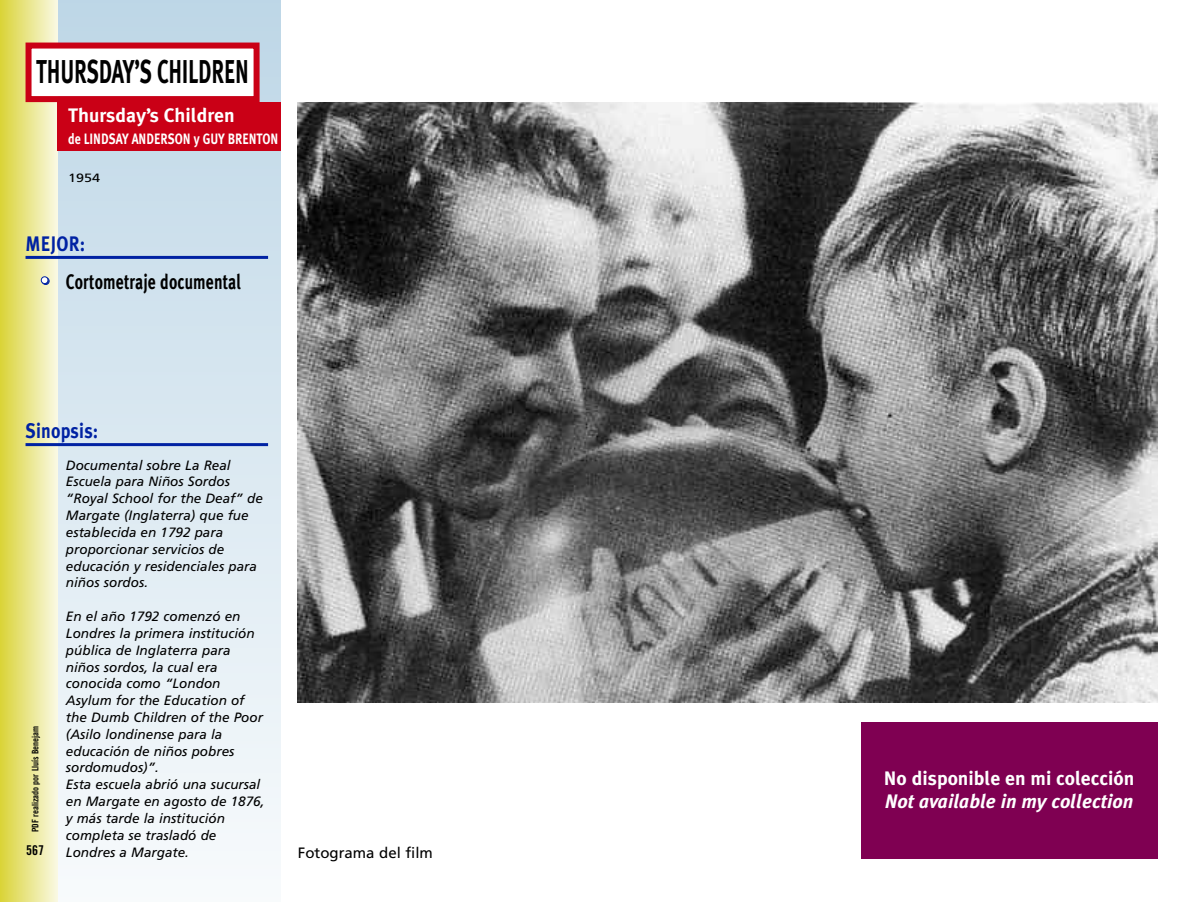
<style>
.page{position:relative;width:1200px;height:902px;background:#fff}
.page>*{position:absolute;margin:0;border:0;box-sizing:border-box;transform-origin:0 0}
.t1{font:700 33px "Meta Plus";letter-spacing:-.01em;color:#000;scale:.64 1}
.t2{font:700 21px "Meta Plus";letter-spacing:.01em;color:#000;scale:.75 1}
.t3{font:700 21px "Meta Plus";letter-spacing:.01em;color:#0022a3;scale:.85 1}
.t4{font:700 19.5px "Meta Plus";color:#fff}
.t5{font:italic 700 19.5px "Meta Plus";color:#fff}
.t6{font:700 15px "Meta Plus";color:#fff;scale:.8 1}
.t7{font:15px "Frutiger";color:#000}
.t8{font:italic 13.5px/16.8px "Frutiger";color:#000}
.t9{font:13.5px "Trade Gothic Bold Cond Twenty";color:#000}
.t10{font:12px "Frutiger";color:#000;scale:1.2 1}
.t11{font:9px "Trade Gothic Bold Cond Twenty";color:#000}
.s1{font-family:"Futura";font-weight:800;font-size:18px;color:#fff}
</style>
<div class="page">
<div style="left:0;top:0;width:281px;height:901px;background:linear-gradient(to bottom,#bdd5e6,#f8fbfd)"></div>
<div style="left:0;top:0;width:57px;height:901px;background:linear-gradient(to right,#dad437,#f9f8e0)"></div>
<div style="left:32px;top:49px;width:221px;height:47px;background:#fff"></div>
<div style="left:26px;top:43px;width:233px;height:59px;border:6px solid #ca0016"></div>
<div style="left:57px;top:102px;width:224px;height:49px;background:#ca0016"></div>
<hr style="left:26px;top:256px;width:242px;height:3px;background:#0022a3">
<img style="left:298px;top:102px;width:859px;height:600px">
<div style="left:860px;top:722px;width:297px;height:137px;background:#7f0052"></div>
<hr style="left:26px;top:443px;width:242px;height:3px;background:#0022a3">
<h1 class="t1" style="left:36px;top:52px;width:334px">THURSDAY’S CHILDREN</h1>
<h3 class="t4" style="left:68px;top:103px;width:168px">Thursday’s Children</h3>
<p class="t6" style="left:68px;top:130px;width:264px">de LINDSAY ANDERSON y GUY BRENTON</p>
<p class="t10" style="left:68px;top:172px;width:28px">1954</p>
<h2 class="t3" style="left:26px;top:231px;width:72px">MEJOR:</h2>
<h2 class="t2" style="left:37px;top:269px;width:274px"><span class="s1">•</span> Cortometraje documental</h2>
<h2 class="t3" style="left:26px;top:418px;width:87px">Sinopsis:</h2>
<p class="t11" style="left:32px;top:832px;width:108px;rotate:-90deg">PDF realizado por Lluís Benejam</p>
<p class="t9" style="left:26px;top:845px;width:19px">567</p>
<p class="t8" style="left:66px;top:457px;width:198px">Documental sobre La Real<br>Escuela para Niños Sordos “Royal School for the Deaf” de<br>Margate (Inglaterra) que fue establecida en 1792 para proporcionar servicios de educación y residenciales para niños sordos.</p>
<p class="t8" style="left:66px;top:609px;width:200px">En el año 1792 comenzó en<br>Londres la primera institución pública de Inglaterra para niños sordos, la cual era conocida como “London<br>Asylum for the Education of the Dumb Children of the Poor (Asilo londinense para la educación de niños pobres sordomudos)”.<br>Esta escuela abrió una sucursal en Margate en agosto de 1876, y más tarde la institución completa se trasladó de<br>Londres a Margate.</p>
<p class="t7" style="left:298px;top:846px;width:137px">Fotograma del film</p>
<h3 class="t4" style="left:883px;top:766px;width:252px">No disponible en mi colección</h3>
<h3 class="t5" style="left:884px;top:790px;width:250px">Not available in my collection</h3>
</div>
